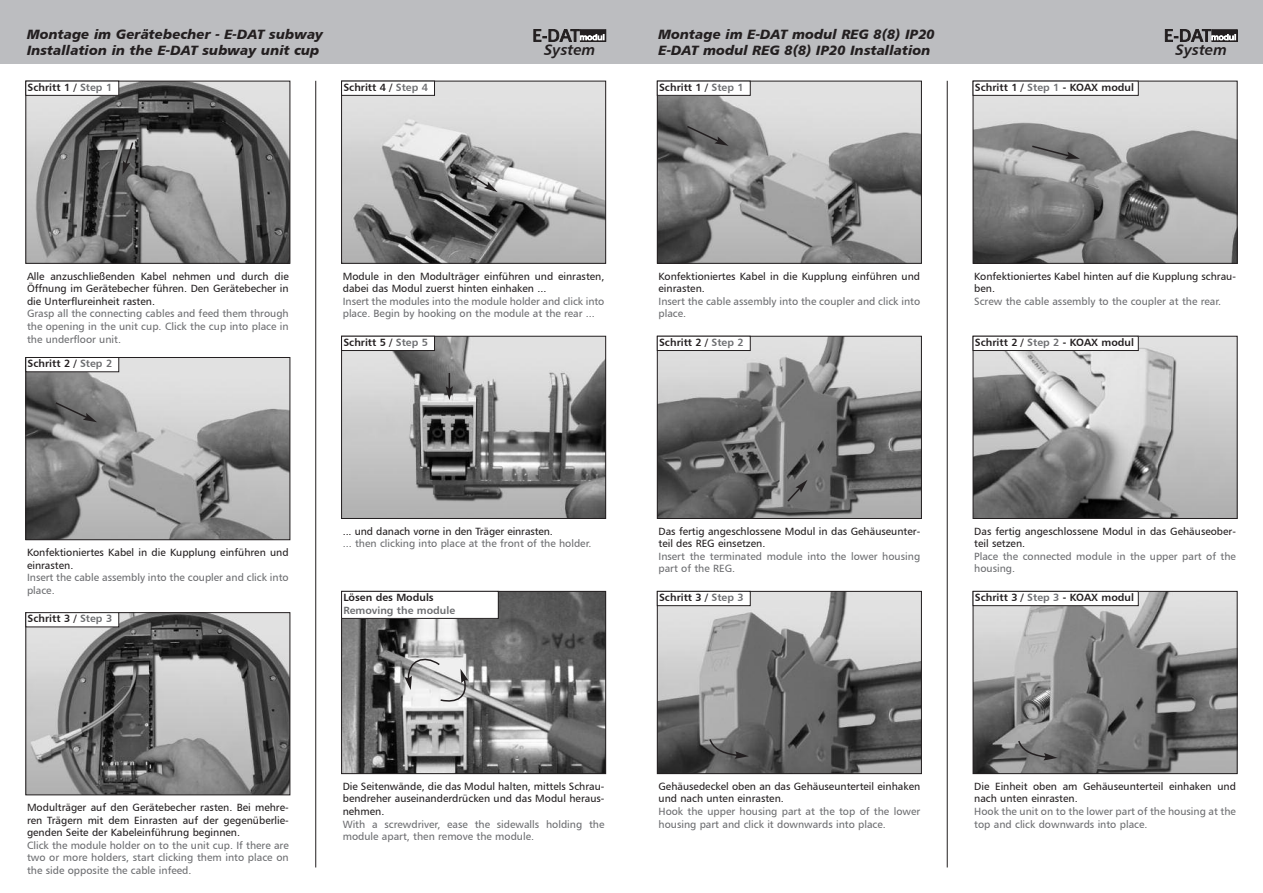
<style>
.page{position:relative;width:1263px;height:893px;background:#fff}
.page>*{position:absolute;margin:0;border:0;box-sizing:border-box;transform-origin:0 0}
.t1{font:15px "Humanist 777 BT Bold Italic B";color:#231f20}
.t2{font:13.5px/16.2px "Humanist 777 BT Black Italic B";color:#231f20}
.t3{font:10.5px/12.6px "Humanist 777 BT Roman B";color:#231f20}
.t4{font:10.5px/12.6px "Humanist 777 BT Roman B";color:#6c6d70}
.t5{font:10.5px "Humanist 777 BT Bold B";color:#231f20}
.t6{font:10.5px "Humanist 777 BT Bold B";color:#6c6d70}
.s1{color:#6c6d70}
</style>
<div class="page">
<div style="left:0;top:0;width:1263px;height:64px;background:#bcbdc0"></div>
<div style="left:580px;top:30px;width:26px;height:11px;border:1px solid #231f20"></div>
<svg style="left:534px;top:30px;width:70px;height:11px"></svg>
<div style="left:1212px;top:30px;width:25px;height:11px;border:1px solid #231f20"></div>
<svg style="left:1165px;top:30px;width:71px;height:11px"></svg>
<img style="left:28px;top:83px;width:260px;height:179px">
<div style="left:26px;top:81px;width:264px;height:183px;border:1px solid #231f20"></div>
<div style="left:26px;top:81px;width:93px;height:14px;background:#fff"></div>
<div style="left:26px;top:81px;width:93px;height:15px;border:1px solid #231f20"></div>
<img style="left:28px;top:359px;width:260px;height:179px">
<div style="left:26px;top:357px;width:264px;height:183px;border:1px solid #231f20"></div>
<div style="left:26px;top:357px;width:93px;height:15px;background:#fff"></div>
<div style="left:26px;top:357px;width:93px;height:15px;border:1px solid #231f20"></div>
<hr style="left:315px;top:81px;width:1px;height:786px;background:#231f20">
<img style="left:343px;top:338px;width:261px;height:179px">
<div style="left:341px;top:336px;width:265px;height:183px;border:1px solid #231f20"></div>
<img style="left:343px;top:83px;width:261px;height:179px">
<div style="left:341px;top:81px;width:265px;height:183px;border:1px solid #231f20"></div>
<div style="left:342px;top:81px;width:92px;height:14px;background:#fff"></div>
<div style="left:341px;top:81px;width:94px;height:15px;border:1px solid #231f20"></div>
<div style="left:342px;top:336px;width:92px;height:14px;background:#fff"></div>
<div style="left:341px;top:336px;width:94px;height:15px;border:1px solid #231f20"></div>
<img style="left:343px;top:593px;width:261px;height:179px">
<div style="left:341px;top:591px;width:265px;height:183px;border:1px solid #231f20"></div>
<div style="left:342px;top:591px;width:156px;height:27px;background:#fff"></div>
<div style="left:341px;top:591px;width:158px;height:28px;border:1px solid #231f20"></div>
<img style="left:659px;top:83px;width:261px;height:179px">
<div style="left:657px;top:81px;width:265px;height:183px;border:1px solid #231f20"></div>
<div style="left:657px;top:81px;width:93px;height:14px;background:#fff"></div>
<div style="left:657px;top:81px;width:93px;height:15px;border:1px solid #231f20"></div>
<hr style="left:947px;top:81px;width:1px;height:786px;background:#231f20">
<img style="left:659px;top:338px;width:261px;height:179px">
<div style="left:657px;top:336px;width:265px;height:183px;border:1px solid #231f20"></div>
<img style="left:975px;top:83px;width:260px;height:179px">
<div style="left:973px;top:81px;width:264px;height:183px;border:1px solid #231f20"></div>
<div style="left:973px;top:81px;width:165px;height:14px;background:#fff"></div>
<div style="left:973px;top:81px;width:165px;height:15px;border:1px solid #231f20"></div>
<img style="left:659px;top:593px;width:261px;height:179px">
<div style="left:657px;top:591px;width:265px;height:183px;border:1px solid #231f20"></div>
<div style="left:657px;top:591px;width:93px;height:15px;background:#fff"></div>
<div style="left:657px;top:591px;width:93px;height:15px;border:1px solid #231f20"></div>
<img style="left:28px;top:614px;width:260px;height:179px">
<div style="left:26px;top:612px;width:264px;height:183px;border:1px solid #231f20"></div>
<div style="left:26px;top:613px;width:93px;height:14px;background:#fff"></div>
<div style="left:26px;top:612px;width:93px;height:15px;border:1px solid #231f20"></div>
<div style="left:657px;top:336px;width:93px;height:14px;background:#fff"></div>
<div style="left:657px;top:336px;width:93px;height:15px;border:1px solid #231f20"></div>
<img style="left:975px;top:338px;width:260px;height:179px">
<div style="left:973px;top:336px;width:264px;height:183px;border:1px solid #231f20"></div>
<div style="left:973px;top:336px;width:165px;height:14px;background:#fff"></div>
<div style="left:973px;top:336px;width:165px;height:15px;border:1px solid #231f20"></div>
<img style="left:975px;top:593px;width:260px;height:179px">
<div style="left:973px;top:591px;width:264px;height:183px;border:1px solid #231f20"></div>
<div style="left:973px;top:591px;width:165px;height:15px;background:#fff"></div>
<div style="left:973px;top:591px;width:165px;height:15px;border:1px solid #231f20"></div>
<svg style="left:122px;top:141px;width:13px;height:34px"></svg>
<svg style="left:471px;top:175px;width:27px;height:17px"></svg>
<svg style="left:446px;top:373px;width:7px;height:27px"></svg>
<svg style="left:405px;top:654px;width:63px;height:49px"></svg>
<svg style="left:786px;top:480px;width:21px;height:23px"></svg>
<svg style="left:708px;top:737px;width:41px;height:22px"></svg>
<svg style="left:1017px;top:739px;width:41px;height:21px"></svg>
<svg style="left:54px;top:401px;width:43px;height:21px"></svg>
<svg style="left:685px;top:124px;width:43px;height:22px"></svg>
<svg style="left:1030px;top:144px;width:50px;height:15px"></svg>
<p class="t2" style="left:27px;top:26px;width:298px">Montage im Gerätebecher - E-DAT subway<br>Installation in the E-DAT subway unit cup</p>
<p class="t2" style="left:658px;top:26px;width:278px">Montage im E-DAT modul REG 8(8) IP20<br>E-DAT modul REG 8(8) IP20 Installation</p>
<h1 class="t1" style="left:544px;top:41px;width:53px">System</h1>
<h1 class="t1" style="left:1175px;top:41px;width:53px">System</h1>
<p class="t5" style="left:28px;top:81px;width:86px">Schritt 1 / <span class="s1">Step 1</span></p>
<p class="t5" style="left:343px;top:81px;width:86px">Schritt 4 / <span class="s1">Step 4</span></p>
<p class="t5" style="left:659px;top:81px;width:86px">Schritt 1 / <span class="s1">Step 1</span></p>
<p class="t5" style="left:975px;top:81px;width:161px">Schritt 1 / <span class="s1">Step 1</span> - KOAX modul</p>
<p class="t3" style="left:27px;top:269px;width:263px;text-align:justify">Alle anzuschließenden Kabel nehmen und durch die Öffnung im Gerätebecher führen. Den Gerätebecher in die Unterflureinheit rasten.</p>
<p class="t4" style="left:27px;top:307px;width:263px;text-align:justify">Grasp all the connecting cables and feed them through the opening in the unit cup. Click the cup into place in the underfloor unit.</p>
<p class="t5" style="left:28px;top:357px;width:86px">Schritt 2 / <span class="s1">Step 2</span></p>
<p class="t3" style="left:343px;top:269px;width:263px">Module in den Modulträger einführen und einrasten, dabei das Modul zuerst hinten einhaken ...</p>
<p class="t4" style="left:343px;top:295px;width:263px">Insert the modules into the module holder and click into place. Begin by hooking on the module at the rear ...</p>
<p class="t5" style="left:343px;top:336px;width:86px">Schritt 5 / <span class="s1">Step 5</span></p>
<p class="t3" style="left:658px;top:269px;width:263px">Konfektioniertes Kabel in die Kupplung einführen und einrasten.</p>
<p class="t4" style="left:658px;top:295px;width:263px">Insert the cable assembly into the coupler and click into place.</p>
<p class="t5" style="left:659px;top:336px;width:86px">Schritt 2 / <span class="s1">Step 2</span></p>
<p class="t3" style="left:974px;top:269px;width:263px">Konfektioniertes Kabel hinten auf die Kupplung schrau&shy;ben.</p>
<p class="t4" style="left:974px;top:295px;width:249px">Screw the cable assembly to the coupler at the rear.</p>
<p class="t5" style="left:975px;top:336px;width:161px">Schritt 2 / <span class="s1">Step 2</span> - KOAX modul</p>
<p class="t3" style="left:27px;top:546px;width:263px">Konfektioniertes Kabel in die Kupplung einführen und einrasten.</p>
<p class="t4" style="left:27px;top:571px;width:263px">Insert the cable assembly into the coupler and click into place.</p>
<p class="t5" style="left:28px;top:612px;width:86px">Schritt 3 / <span class="s1">Step 3</span></p>
<p class="t3" style="left:343px;top:524px;width:212px">... und danach vorne in den Träger einrasten.</p>
<p class="t4" style="left:343px;top:537px;width:250px">... then clicking into place at the front of the holder.</p>
<p class="t5" style="left:343px;top:591px;width:92px">Lösen des Moduls</p>
<p class="t6" style="left:343px;top:603px;width:113px">Removing the module</p>
<p class="t3" style="left:658px;top:524px;width:263px">Das fertig angeschlossene Modul in das Gehäuseunter&shy;teil des REG einsetzen.</p>
<p class="t4" style="left:658px;top:550px;width:263px">Insert the terminated module into the lower housing part of the REG.</p>
<p class="t5" style="left:659px;top:591px;width:86px">Schritt 3 / <span class="s1">Step 3</span></p>
<p class="t3" style="left:974px;top:524px;width:263px">Das fertig angeschlossene Modul in das Gehäuseober&shy;teil setzen.</p>
<p class="t4" style="left:974px;top:550px;width:263px">Place the connected module in the upper part of the housing.</p>
<p class="t5" style="left:975px;top:591px;width:161px">Schritt 3 / <span class="s1">Step 3</span> - KOAX modul</p>
<p class="t3" style="left:27px;top:801px;width:263px;text-align:justify">Modulträger auf den Gerätebecher rasten. Bei mehre&shy;ren Trägern mit dem Einrasten auf der gegenüberlie&shy;genden Seite der Kabeleinführung beginnen.</p>
<p class="t4" style="left:27px;top:839px;width:263px;text-align:justify">Click the module holder on to the unit cup. If there are two or more holders, start clicking them into place on the side opposite the cable infeed.</p>
<p class="t3" style="left:343px;top:780px;width:263px;text-align:justify">Die Seitenwände, die das Modul halten, mittels Schrau&shy;bendreher auseinanderdrücken und das Modul heraus&shy;nehmen.</p>
<p class="t4" style="left:343px;top:817px;width:263px">With a screwdriver, ease the sidewalls holding the module apart, then remove the module.</p>
<p class="t3" style="left:658px;top:780px;width:263px">Gehäusedeckel oben an das Gehäuseunterteil einhaken und nach unten einrasten.</p>
<p class="t4" style="left:658px;top:805px;width:263px">Hook the upper housing part at the top of the lower housing part and click it downwards into place.</p>
<p class="t3" style="left:974px;top:780px;width:263px">Die Einheit oben am Gehäuseunterteil einhaken und nach unten einrasten.</p>
<p class="t4" style="left:974px;top:805px;width:263px">Hook the unit on to the lower part of the housing at the top and click downwards into place.</p>
</div>
